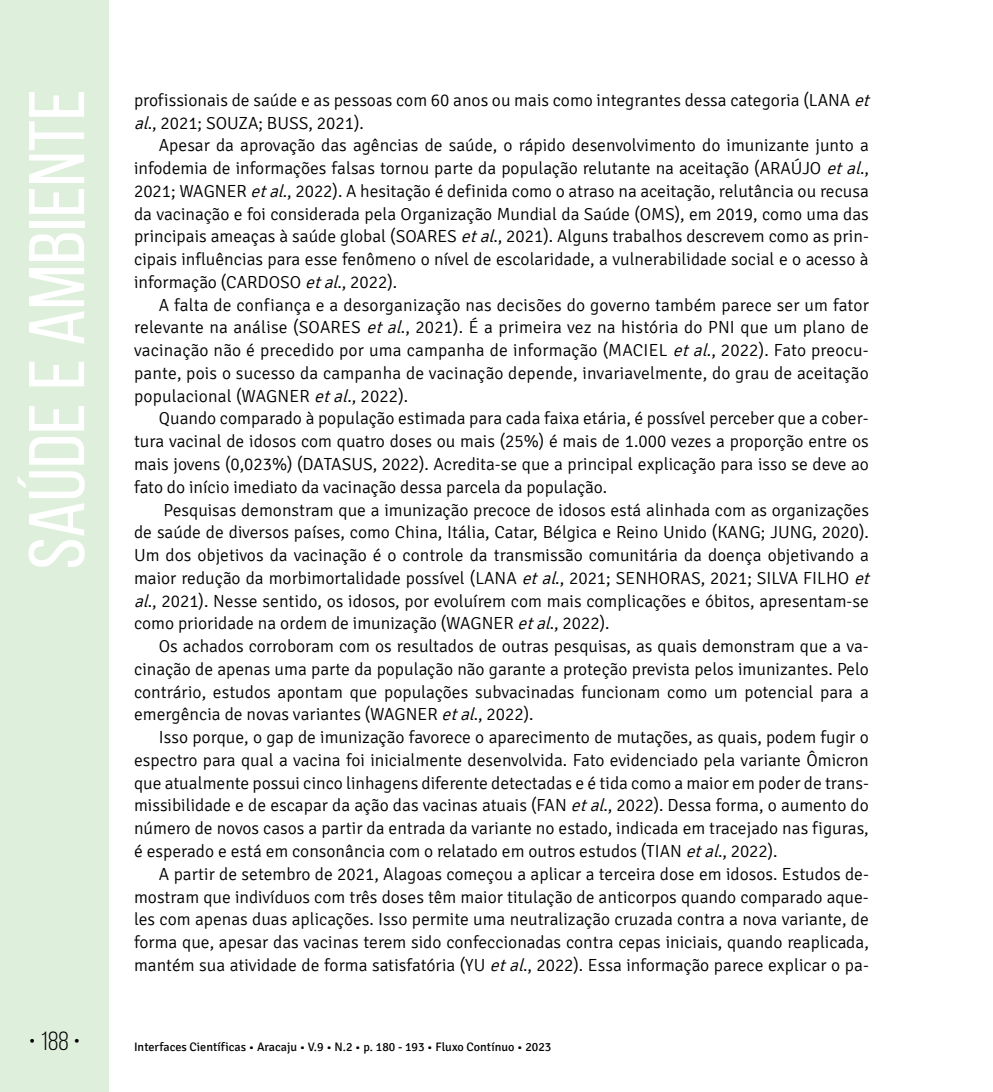
<style>
.page{position:relative;width:993px;height:1092px;background:#fff}
.page>*{position:absolute;margin:0;border:0;box-sizing:border-box;transform-origin:0 0}
.t1{font:78.75px "Bebas Neue";color:#fff;scale:1.09 1}
.t2{font:26.25px "Bebas Neue";color:#000}
.t3{font:300 17.5px/22.8px "Signika";color:#000;text-align:justify}
.t4{font:12.25px "Signika";color:#000}
.s1{font-style:italic}
</style>
<div class="page">
<div style="left:0;top:0;width:109px;height:1091px;background:#deefdc"></div>
<h1 class="t1" style="left:14px;top:569px;width:442px;rotate:-90deg">Saúde e Ambiente</h1>
<p class="t3" style="left:134px;top:89px;width:741px">profissionais de saúde e as pessoas com 60 anos ou mais como integrantes dessa categoria (LANA <span class="s1">et al</span>., 2021; SOUZA; BUSS, 2021).</p>
<p class="t3" style="left:134px;top:134px;width:736px;text-indent:25px">Apesar da aprovação das agências de saúde, o rápido desenvolvimento do imunizante junto a infodemia de informações falsas tornou parte da população relutante na aceitação (ARAÚJO <span class="s1">etal</span>., 2021; WAGNER <span class="s1">etal</span>., 2022). A hesitação é definida como o atraso na aceitação, relutância ou recusa da vacinação e foi considerada pela Organização Mundial da Saúde (OMS), em 2019, como uma das principais ameaças à saúde global (SOARES <span class="s1">etal</span>., 2021). Alguns trabalhos descrevem como as prin&shy;cipais influências para esse fenômeno o nível de escolaridade, a vulnerabilidade social e o acesso à informação (CARDOSO <span class="s1">etal</span>., 2022).</p>
<p class="t3" style="left:134px;top:294px;width:736px;text-indent:25px">A falta de confiança e a desorganização nas decisões do governo também parece ser um fator relevante na análise (SOARES <span class="s1">etal</span>., 2021). É a primeira vez na história do PNI que um plano de vacinação não é precedido por uma campanha de informação (MACIEL <span class="s1">etal</span>., 2022). Fato preocu&shy;pante, pois o sucesso da campanha de vacinação depende, invariavelmente, do grau de aceitação populacional (WAGNER <span class="s1">etal</span>., 2022).</p>
<p class="t3" style="left:134px;top:407px;width:736px;text-indent:25px">Quando comparado à população estimada para cada faixa etária, é possível perceber que a cober&shy;tura vacinal de idosos com quatro doses ou mais (25%) é mais de 1.000 vezes a proporção entre os mais jovens (0,023%) (DATASUS, 2022). Acredita-se que a principal explicação para isso se deve ao fato do início imediato da vacinação dessa parcela da população.</p>
<p class="t3" style="left:134px;top:498px;width:741px;text-align:left;text-indent:30px">Pesquisas demonstram que a imunização precoce de idosos está alinhada com as organizações de saúde de diversos países, como China, Itália, Catar, Bélgica e Reino Unido (KANG; JUNG, 2020).<br>Um dos objetivos da vacinação é o controle da transmissão comunitária da doença objetivando a maior redução da morbimortalidade possível (LANA <span class="s1">etal</span>., 2021; SENHORAS, 2021; SILVA FILHO <span class="s1">et al</span>., 2021). Nesse sentido, os idosos, por evoluírem com mais complicações e óbitos, apresentam-se como prioridade na ordem de imunização (WAGNER <span class="s1">etal</span>., 2022).</p>
<p class="t3" style="left:134px;top:635px;width:736px;text-indent:25px">Os achados corroboram com os resultados de outras pesquisas, as quais demonstram que a va&shy;cinação de apenas uma parte da população não garante a proteção prevista pelos imunizantes. Pelo contrário, estudos apontam que populações subvacinadas funcionam como um potencial para a emergência de novas variantes (WAGNER <span class="s1">etal</span>., 2022).</p>
<p class="t3" style="left:134px;top:726px;width:736px;text-indent:25px">Isso porque, o gap de imunização favorece o aparecimento de mutações, as quais, podem fugir o espectro para qual a vacina foi inicialmente desenvolvida. Fato evidenciado pela variante Ômicron que atualmente possui cinco linhagens diferente detectadas e é tida como a maior em poder de trans&shy;missibilidade e de escapar da ação das vacinas atuais (FAN <span class="s1">etal</span>., 2022). Dessa forma, o aumento do número de novos casos a partir da entrada da variante no estado, indicada em tracejado nas figuras, é esperado e está em consonância com o relatado em outros estudos (TIAN <span class="s1">etal</span>., 2022).</p>
<p class="t3" style="left:134px;top:862px;width:736px;text-indent:25px">A partir de setembro de 2021, Alagoas começou a aplicar a terceira dose em idosos. Estudos de&shy;mostram que indivíduos com três doses têm maior titulação de anticorpos quando comparado aque&shy;les com apenas duas aplicações. Isso permite uma neutralização cruzada contra a nova variante, de forma que, apesar das vacinas terem sido confeccionadas contra cepas iniciais, quando reaplicada, mantém sua atividade de forma satisfatória (YU <span class="s1">etal</span>., 2022). Essa informação parece explicar o pa-</p>
<h2 class="t2" style="left:29px;top:1026px;width:53px">• 188 •</h2>
<p class="t4" style="left:134px;top:1040px;width:418px">Interfaces Científicas • Aracaju • V.9 • N.2 • p. 180 - 193 • Fluxo Contínuo • 2023</p>
</div>
